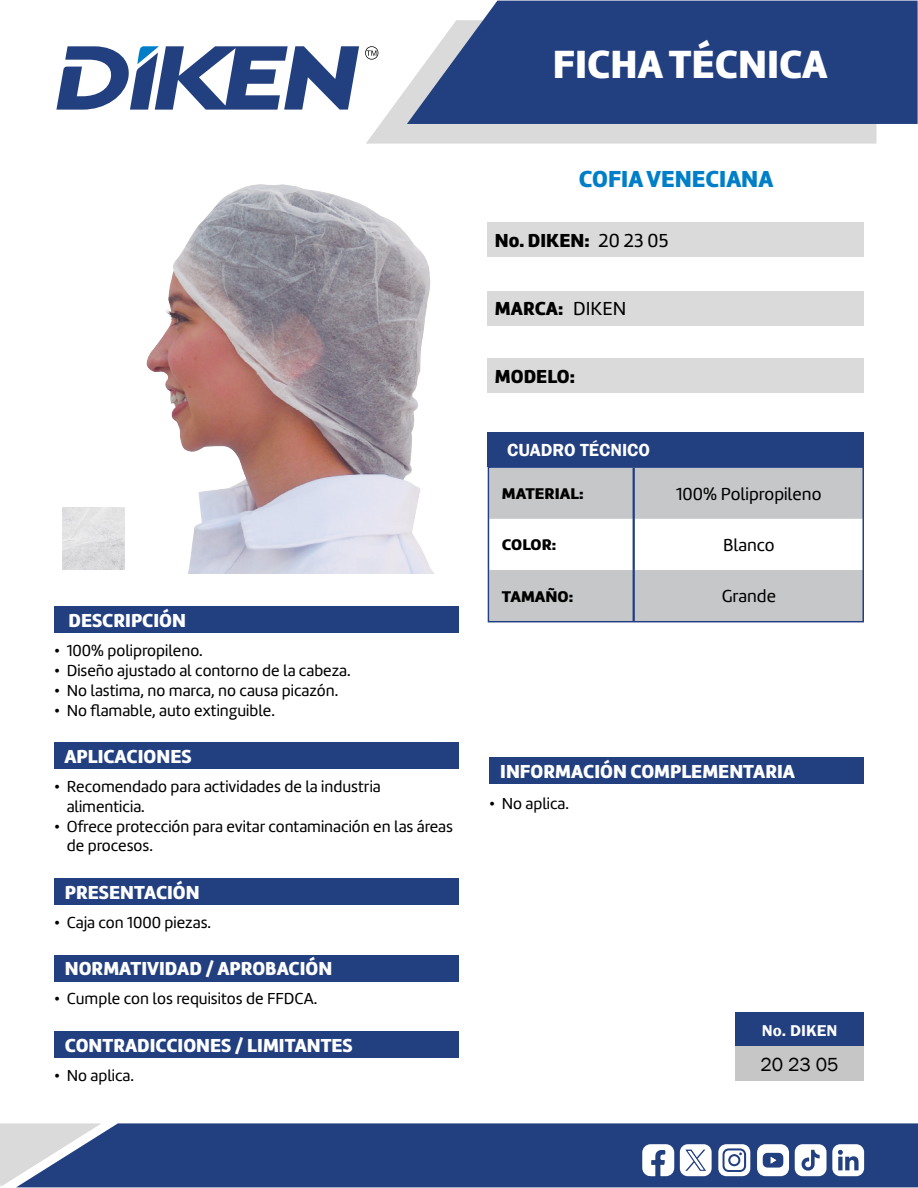
<style>
.page{position:relative;width:918px;height:1188px;background:#fff}
.page>*{position:absolute;margin:0;border:0;box-sizing:border-box;transform-origin:0 0}
.t1{font:40.8px "Amelia Basic Black";color:#fff}
.t2{font:24px "Amelia Basic Black";color:#007fc8}
.t3{font:19.5px "Amelia Basic Black";color:#fff}
.t4{font:19.5px "Amelia Basic Black";color:#000}
.t5{font:19.5px "Franklin Gothic";color:#000}
.t6{font:18px "Amelia Basic";color:#000}
.t7{font:600 18px "Franklin Gothic";color:#fff}
.t8{font:16.5px/19.8px "Amelia Basic";color:#000}
.t9{font:16.05px "Amelia Basic Black";color:#000;scale:1.05 1}
.t10{font:600 16.05px "Franklin Gothic";color:#fff;scale:1.05 1}
.t11{font:15.9px "Amelia Basic Black";letter-spacing:-.01em;color:#000;scale:1.05 1}
.s1{font-family:"Amelia Basic"}
</style>
<div class="page">
<div style="left:488px;top:223px;width:376px;height:34px;background:#dadada"></div>
<div style="left:488px;top:291px;width:376px;height:34px;background:#dadada"></div>
<div style="left:488px;top:359px;width:376px;height:34px;background:#dadada"></div>
<div style="left:488px;top:432px;width:376px;height:34px;background:#223f80"></div>
<svg style="left:366px;top:51px;width:511px;height:93px;fill:#dadada"></svg>
<svg style="left:56px;top:46px;width:303px;height:64px"></svg>
<svg style="left:365px;top:46px;width:13px;height:14px"></svg>
<svg style="left:407px;top:1px;width:511px;height:123px;background:#344e8a"></svg>
<div style="left:102px;top:1123px;width:816px;height:64px;background:#223f80"></div>
<svg style="left:0;top:1123px;width:102px;height:64px;background:#9fa9c0"></svg>
<svg style="left:680px;top:1144px;width:32px;height:32px"></svg>
<svg style="left:642px;top:1144px;width:32px;height:32px"></svg>
<svg style="left:718px;top:1144px;width:32px;height:32px"></svg>
<div style="left:730px;top:1156px;width:8px;height:8px;background:#fff;border-radius:50%"></div>
<svg style="left:757px;top:1144px;width:32px;height:32px"></svg>
<svg style="left:795px;top:1144px;width:69px;height:32px"></svg>
<div style="left:54px;top:606px;width:405px;height:27px;background:#223f80"></div>
<div style="left:54px;top:878px;width:405px;height:27px;background:#223f80"></div>
<div style="left:54px;top:955px;width:405px;height:26px;background:#223f80"></div>
<div style="left:54px;top:1031px;width:405px;height:27px;background:#223f80"></div>
<div style="left:489px;top:757px;width:375px;height:27px;background:#223f80"></div>
<img style="left:62px;top:507px;width:63px;height:63px">
<svg style="left:491px;top:469px;width:370px;height:150px"></svg>
<hr style="left:633px;top:468px;width:2px;height:51px;background:#223f80">
<hr style="left:633px;top:519px;width:2px;height:51px;background:#223f80">
<hr style="left:633px;top:570px;width:2px;height:51px;background:#223f80">
<div style="left:488px;top:466px;width:376px;height:156px;border:2px solid #223f80"></div>
<img style="left:147px;top:184px;width:288px;height:390px">
<div style="left:54px;top:742px;width:405px;height:27px;background:#223f80"></div>
<div style="left:735px;top:1013px;width:129px;height:34px;background:#223f80"></div>
<div style="left:735px;top:1047px;width:129px;height:34px;background:#c6c6c6"></div>
<p class="t3" style="left:69px;top:609px;width:119px">DESCRIPCIÓN</p>
<p class="t8" style="left:54px;top:641px;width:150px">• 100% polipropileno.</p>
<p class="t8" style="left:54px;top:661px;width:298px">• Diseño ajustado al contorno de la cabeza.</p>
<p class="t8" style="left:54px;top:680px;width:286px">• No lastima, no marca, no causa picazón.</p>
<p class="t8" style="left:54px;top:700px;width:222px">• No flamable, auto extinguible.</p>
<p class="t3" style="left:64px;top:745px;width:129px">APLICACIONES</p>
<p class="t8" style="left:67px;top:777px;width:316px;text-indent:-13px">• Recomendado para actividades de la industria alimenticia.</p>
<p class="t8" style="left:67px;top:816px;width:388px;text-indent:-13px">• Ofrece protección para evitar contaminación en las áreas de procesos.</p>
<p class="t3" style="left:65px;top:881px;width:136px">PRESENTACIÓN</p>
<p class="t8" style="left:54px;top:913px;width:159px">• Caja con 1000 piezas.</p>
<p class="t3" style="left:65px;top:957px;width:269px">NORMATIVIDAD / APROBACIÓN</p>
<p class="t8" style="left:54px;top:989px;width:265px">• Cumple con los requisitos de FFDCA.</p>
<p class="t3" style="left:65px;top:1034px;width:289px">CONTRADICCIONES / LIMITANTES</p>
<p class="t8" style="left:54px;top:1066px;width:82px">• No aplica.</p>
<h1 class="t1" style="left:553px;top:40px;width:276px">FICHA TÉCNICA</h1>
<h2 class="t2" style="left:579px;top:165px;width:196px">COFIA VENECIANA</h2>
<p class="t4" style="left:495px;top:229px;width:175px">No. DIKEN: <span class="s1">20 23 05</span></p>
<p class="t4" style="left:495px;top:297px;width:133px">MARCA: <span class="s1">DIKEN</span></p>
<p class="t4" style="left:495px;top:365px;width:82px">MODELO:</p>
<p class="t7" style="left:507px;top:439px;width:144px">CUADRO TÉCNICO</p>
<p class="t9" style="left:502px;top:484px;width:79px">MATERIAL:</p>
<p class="t6" style="left:676px;top:484px;width:147px">100% Polipropileno</p>
<p class="t11" style="left:502px;top:536px;width:53px">COLOR:</p>
<p class="t6" style="left:723px;top:535px;width:53px">Blanco</p>
<p class="t9" style="left:502px;top:586px;width:70px">TAMAÑO:</p>
<p class="t6" style="left:722px;top:586px;width:56px">Grande</p>
<p class="t3" style="left:500px;top:759px;width:296px">INFORMACIÓN COMPLEMENTARIA</p>
<p class="t8" style="left:489px;top:794px;width:82px">• No aplica.</p>
<p class="t10" style="left:762px;top:1020px;width:74px">No. DIKEN</p>
<p class="t5" style="left:760px;top:1052px;width:80px">20 23 05</p>
</div>
